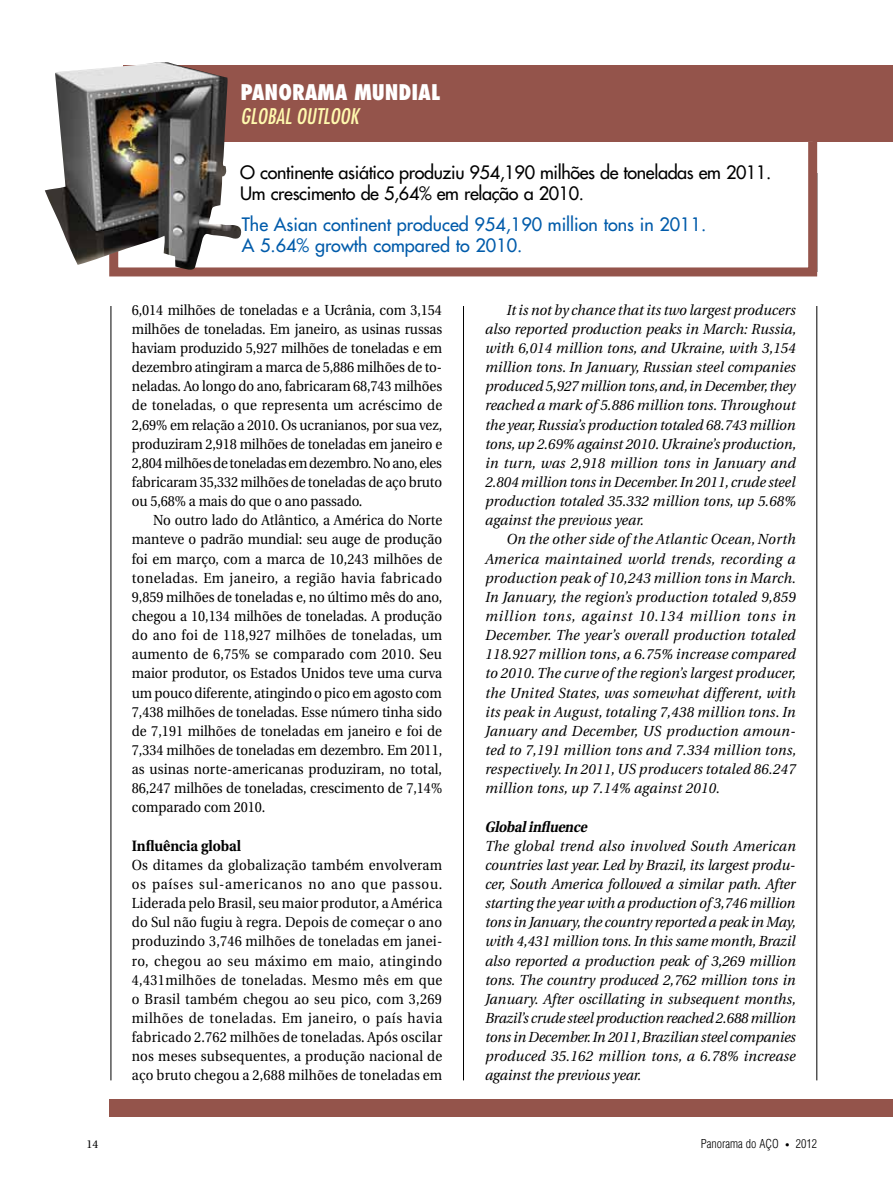
<style>
.page{position:relative;width:893px;height:1191px;background:#fff}
.page>*{position:absolute;margin:0;border:0;box-sizing:border-box;transform-origin:0 0}
.t1{font:800 condensed 21px "Futura LT";color:#fff}
.t2{font:italic condensed 21px "Futura LT";color:#fff9ae}
.t3{font:18px/21px "Futura LT";letter-spacing:-.02em;color:#000}
.t4{font:18px/21px "Futura LT";color:#005baa}
.t5{font:700 15px "Utopia";color:#000;scale:.92 1}
.t6{font:italic 700 15px "Utopia";color:#000;scale:.9 1}
.t7{font:italic 14.55px/19.2px "Utopia";letter-spacing:.015em;color:#000;text-align:justify;scale:.96 1}
.t8{font:14.55px/19.2px "Utopia";letter-spacing:-.005em;color:#000;text-align:justify;scale:.92 1}
.t9{font:300 condensed 12px "Helvetica";color:#000}
.t10{font:11.25px "Utopia";color:#000}
.s1{font-size:8.55px}
</style>
<div class="page">
<hr style="left:816px;top:173px;width:1px;height:907px;background:#000">
<hr style="left:463px;top:173px;width:1px;height:907px;background:#000">
<div style="left:110px;top:1099px;width:707px;height:17px;background:#94544b"></div>
<div style="left:817px;top:1099px;width:76px;height:17px;background:#94544b"></div>
<hr style="left:111px;top:173px;width:1px;height:907px;background:#000">
<div style="left:104px;top:272px;width:732px;height:34px;background:#fff"></div>
<div style="left:123px;top:65px;width:770px;height:77px;background:#94544b"></div>
<svg style="left:109px;top:141px;width:709px;height:136px"></svg>
<img style="left:45px;top:62px;width:196px;height:211px">
<div style="left:240px;top:165px;width:555px;height:53px;background:#fff"></div>
<h1 class="t1" style="left:240px;top:79px;width:201px">PANORAMA MUNDIAL</h1>
<h1 class="t2" style="left:240px;top:104px;width:120px">GLOBAL OUTLOOK</h1>
<p class="t3" style="left:240px;top:162px;width:533px">O continente asiático produziu 954,190 milhões de toneladas em 2011.<br>Um crescimento de 5,64% em relação a 2010.</p>
<p class="t4" style="left:242px;top:214px;width:466px">The Asian continent produced 954,190 million tons in 2011.<br>A 5.64% growth compared to 2010.</p>
<p class="t8" style="left:132px;top:300px;width:339px">6,014 milhões de toneladas e a Ucrânia, com 3,154 milhões de toneladas. Em janeiro, as usinas russas haviam produzido 5,927 milhões de toneladas e em dezembro atingiram a marca de 5,886 milhões de to&shy;neladas. Ao longo do ano, fabricaram 68,743 milhões de toneladas, o que representa um acréscimo de 2,69% em relação a 2010. Os ucranianos, por sua vez, produziram 2,918 milhões de toneladas em janeiro e 2,804 milhões de toneladas em dezembro. No ano, eles fabricaram 35,332 milhões de toneladas de aço bruto ou 5,68% a mais do que o ano passado.</p>
<p class="t8" style="left:132px;top:511px;width:339px;text-indent:21px">No outro lado do Atlântico, a América do Norte manteve o padrão mundial: seu auge de produção foi em março, com a marca de 10,243 milhões de toneladas. Em janeiro, a região havia fabricado 9,859 milhões de toneladas e, no último mês do ano, chegou a 10,134 milhões de toneladas. A produção do ano foi de 118,927 milhões de toneladas, um aumento de 6,75% se comparado com 2010. Seu maior produtor, os Estados Unidos teve uma curva um pouco diferente, atingindo o pico em agosto com 7,438 milhões de toneladas. Esse número tinha sido de 7,191 milhões de toneladas em janeiro e foi de 7,334 milhões de toneladas em dezembro. Em 2011, as usinas norte-americanas produziram, no total, 86,247 milhões de toneladas, crescimento de 7,14% comparado com 2010.</p>
<p class="t5" style="left:132px;top:837px;width:120px">Influência global</p>
<p class="t8" style="left:132px;top:855px;width:339px">Os ditames da globalização também envolveram os países sul-americanos no ano que passou.<br>Liderada pelo Brasil, seu maior produtor, a América do Sul não fugiu à regra. Depois de começar o ano produzindo 3,746 milhões de toneladas em janei&shy;ro, chegou ao seu máximo em maio, atingindo 4,431milhões de toneladas. Mesmo mês em que o Brasil também chegou ao seu pico, com 3,269 milhões de toneladas. Em janeiro, o país havia fabricado 2.762 milhões de toneladas. Após oscilar nos meses subsequentes, a produção nacional de aço bruto chegou a 2,688 milhões de toneladas em</p>
<p class="t7" style="left:485px;top:300px;width:325px;text-indent:21px">It is not by chance that its two largest producers also reported production peaks in March: Russia, with 6,014 million tons, and Ukraine, with 3,154 million tons. In January, Russian steel companies produced 5,927 million tons, and, in December, they reached a mark of 5.886 million tons. Throughout the year, Russia’s production totaled 68.743 million tons, up 2.69% against 2010. Ukraine’s production, in turn, was 2,918 million tons in January and 2.804 million tons in December. In 2011, crude steel production totaled 35.332 million tons, up 5.68% against the previous year.</p>
<p class="t7" style="left:485px;top:530px;width:325px;text-indent:21px">On the other side of the Atlantic Ocean, North America maintained world trends, recording a production peak of 10,243 million tons in March.<br>In January, the region’s production totaled 9,859 million tons, against 10.134 million tons in December. The year’s overall production totaled 118.927 million tons, a 6.75% increase compared to 2010. The curve of the region’s largest producer, the United States, was somewhat different, with its peak in August, totaling 7,438 million tons. In January and December, US production amoun&shy;ted to 7,191 million tons and 7.334 million tons, respectively. In 2011, US producers totaled 86.247 million tons, up 7.14% against 2010.</p>
<p class="t6" style="left:485px;top:818px;width:118px">Globalinfluence</p>
<p class="t7" style="left:485px;top:836px;width:325px">The global trend also involved South American countries last year. Led by Brazil, its largest produ&shy;cer, South America followed a similar path. After starting the year with a production of 3,746 million tons in January, the country reported a peak in May, with 4,431 million tons. In this same month, Brazil also reported a production peak of 3,269 million tons. The country produced 2,762 million tons in January. After oscillating in subsequent months, Brazil’s crude steel production reached 2.688 million tons in December. In 2011, Brazilian steel companies produced 35.162 million tons, a 6.78% increase against the previous year.</p>
<p class="t10" style="left:87px;top:1138px;width:13px">14</p>
<p class="t9" style="left:701px;top:1136px;width:118px">Panorama do AÇO <span class="s1">•</span> 2012</p>
</div>
